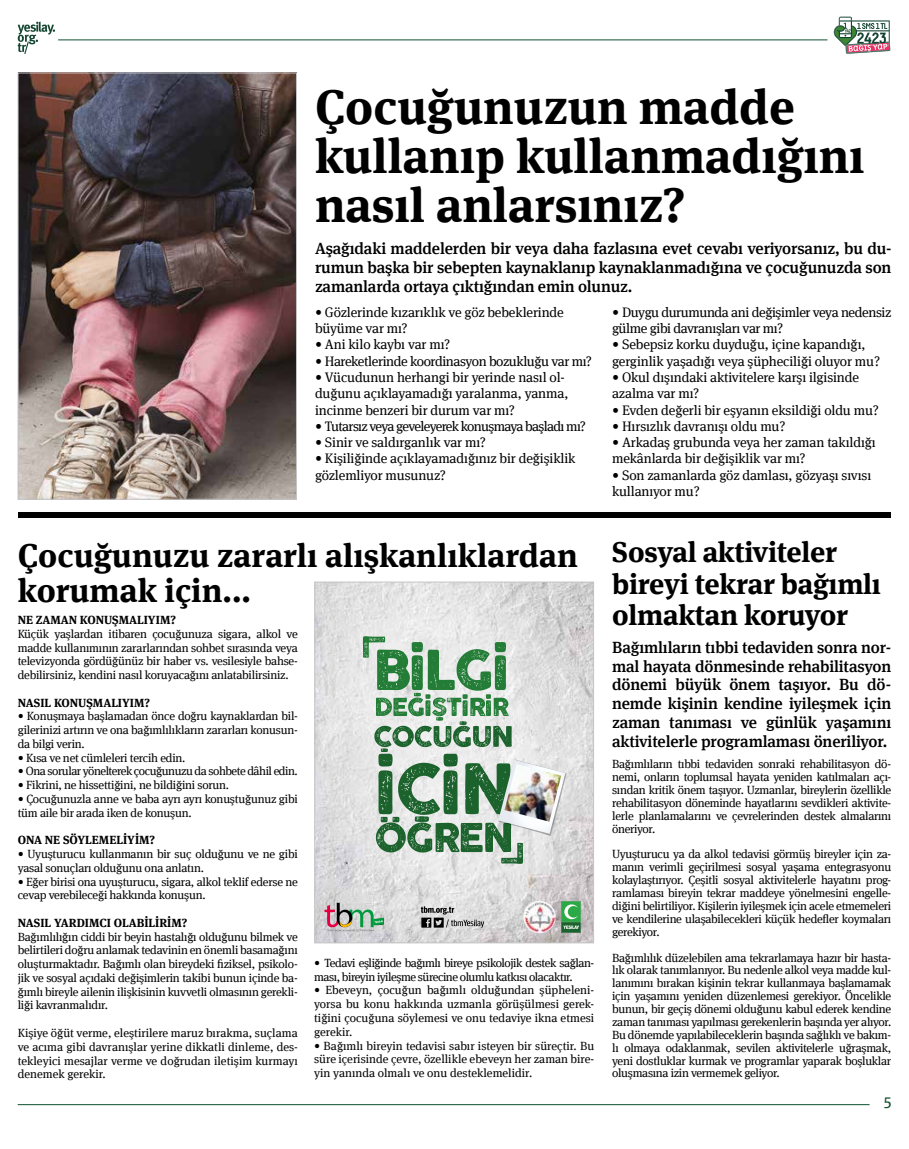
<style>
.page{position:relative;width:909px;height:1149px;background:#fff}
.page>*{position:absolute;margin:0;border:0;box-sizing:border-box;transform-origin:0 0}
.t1{font:700 48.75px/48.8px "Meta Serif OT";color:#000}
.t2{font:700 33.12px/35px "Meta Serif OT";color:#000}
.t3{font:700 28.75px/31.2px "Meta Serif OT";letter-spacing:-.01em;color:#000}
.t4{font:500 16.25px/18.8px "Meta Serif OT";letter-spacing:-.01em;color:#000;text-align:justify}
.t5{font:15px "Meta Headline OT";color:#0f512e}
.t6{font:13.75px/16.2px "Meta Serif OT";letter-spacing:-.01em;color:#000}
.t7{font:13.75px/16.2px "Meta Serif OT";letter-spacing:-.03em;color:#000}
.t8{font:13.75px "Meta Serif OT";letter-spacing:-.05em;color:#000}
.t9{font:11.88px/13.8px "Meta Serif OT";letter-spacing:-.02em;color:#000;text-align:justify}
.t10{font:11.88px/13.8px "Meta Serif OT";letter-spacing:-.04em;color:#000}
.t11{font:700 11.88px "Meta Serif OT";color:#000}
</style>
<div class="page">
<hr style="left:18px;top:1104px;width:851px;height:1px;background:#0f512e">
<hr style="left:58px;top:40px;width:769px;height:1px;background:#0f512e">
<svg style="left:18px;top:22px;width:37px;height:32px"></svg>
<svg style="left:833px;top:16px;width:58px;height:38px"></svg>
<img style="left:20px;top:75px;width:275px;height:422px">
<div style="left:18px;top:73px;width:279px;height:426px;border:1px solid #c5c4c6"></div>
<div style="left:18px;top:512px;width:873px;height:6px;background:#000"></div>
<img style="left:316px;top:583px;width:276px;height:357px">
<svg style="left:324px;top:902px;width:60px;height:28px;background:#acafa5"></svg>
<svg style="left:523px;top:900px;width:33px;height:32px"></svg>
<img style="left:524px;top:901px;width:31px;height:31px">
<svg style="left:561px;top:901px;width:20px;height:31px"></svg>
<svg style="left:421px;top:905px;width:63px;height:22px"></svg>
<svg style="left:363px;top:636px;width:204px;height:227px;background:#a8c0ad"></svg>
<img style="left:504px;top:763px;width:57px;height:58px">
<div style="left:314px;top:581px;width:280px;height:361px;border:1px solid #c5c4c6"></div>
<h1 class="t1" style="left:315px;top:83px;width:551px">Çocuğunuzun madde kullanıp kullanmadığını nasıl anlarsınız?</h1>
<h3 class="t4" style="left:315px;top:239px;width:578px">Aşağıdaki maddelerden bir veya daha fazlasına evet cevabı veriyorsanız, bu du&shy;rumun başka bir sebepten kaynaklanıp kaynaklanmadığına ve çocuğunuzda son zamanlarda ortaya çıktığından emin olunuz.</h3>
<p class="t6" style="left:315px;top:304px;width:250px">• Gözlerinde kızarıklık ve göz bebeklerinde büyüme var mı?</p>
<p class="t6" style="left:315px;top:336px;width:137px">• Ani kilo kaybı var mı?</p>
<p class="t7" style="left:315px;top:352px;width:278px">• Hareketlerinde koordinasyon bozukluğu var mı?</p>
<p class="t6" style="left:315px;top:369px;width:255px">• Vücudunun herhangi bir yerinde nasıl ol&shy;duğunu açıklayamadığı yaralanma, yanma, incinme benzeri bir durum var mı?</p>
<p class="t8" style="left:315px;top:417px;width:272px">• Tutarsız veya geveleyerek konuşmaya başladı mı?</p>
<p class="t6" style="left:315px;top:434px;width:172px">• Sinir ve saldırganlık var mı?</p>
<p class="t6" style="left:315px;top:450px;width:262px">• Kişiliğinde açıklayamadığınız bir değişiklik gözlemliyor musunuz?</p>
<h2 class="t2" style="left:18px;top:537px;width:562px">Çocuğunuzu zararlı alışkanlıklardan korumak için...</h2>
<p class="t11" style="left:18px;top:612px;width:160px">NE ZAMAN KONUŞMALIYIM?</p>
<p class="t9" style="left:18px;top:626px;width:282px">Küçük yaşlardan itibaren çocuğunuza sigara, alkol ve madde kullanımının zararlarından sohbet sırasında veya televizyonda gördüğünüz bir haber vs. vesilesiyle bahse&shy;debilirsiniz, kendini nasıl koruyacağını anlatabilirsiniz.</p>
<p class="t11" style="left:18px;top:694px;width:134px">NASIL KONUŞMALIYIM?</p>
<p class="t9" style="left:18px;top:709px;width:282px">• Konuşmaya başlamadan önce doğru kaynaklardan bil&shy;gilerinizi artırın ve ona bağımlılıkların zararları konusun&shy;da bilgi verin.</p>
<p class="t9" style="left:18px;top:750px;width:169px">• Kısa ve net cümleleri tercih edin.</p>
<p class="t10" style="left:18px;top:764px;width:282px">• Ona sorular yönelterek çocuğunuzu da sohbete dâhil edin.</p>
<p class="t9" style="left:18px;top:778px;width:213px">• Fikrini, ne hissettiğini, ne bildiğini sorun.</p>
<p class="t9" style="left:18px;top:791px;width:282px">• Çocuğunuzla anne ve baba ayrı ayrı konuştuğunuz gibi tüm aile bir arada iken de konuşun.</p>
<p class="t11" style="left:18px;top:832px;width:139px">ONA NE SÖYLEMELİYİM?</p>
<p class="t9" style="left:18px;top:846px;width:282px">• Uyuşturucu kullanmanın bir suç olduğunu ve ne gibi yasal sonuçları olduğunu ona anlatın.</p>
<p class="t9" style="left:18px;top:874px;width:282px">• Eğer birisi ona uyuşturucu, sigara, alkol teklif ederse ne cevap verebileceği hakkında konuşun.</p>
<p class="t11" style="left:18px;top:914px;width:171px">NASIL YARDIMCI OLABİLİRİM?</p>
<p class="t9" style="left:18px;top:929px;width:282px">Bağımlılığın ciddi bir beyin hastalığı olduğunu bilmek ve belirtileri doğru anlamak tedavinin en önemli basamağını oluşturmaktadır. Bağımlı olan bireydeki fiziksel, psikolo&shy;jik ve sosyal açıdaki değişimlerin takibi bunun içinde ba&shy;ğımlı bireyle ailenin ilişkisinin kuvvetli olmasının gerekli&shy;liği kavranmalıdır.</p>
<p class="t9" style="left:18px;top:1025px;width:282px">Kişiye öğüt verme, eleştirilere maruz bırakma, suçlama ve acıma gibi davranışlar yerine dikkatli dinleme, des&shy;tekleyici mesajlar verme ve doğrudan iletişim kurmayı denemek gerekir.</p>
<p class="t10" style="left:314px;top:955px;width:282px">• Tedavi eşliğinde bağımlı bireye psikolojik destek sağlan&shy;ması, bireyin iyileşme sürecine olumlu katkısı olacaktır.</p>
<p class="t9" style="left:314px;top:983px;width:282px">• Ebeveyn, çocuğun bağımlı olduğundan şüpheleni&shy;yorsa bu konu hakkında uzmanla görüşülmesi gerek&shy;tiğini çocuğuna söylemesi ve onu tedaviye ikna etmesi gerekir.</p>
<p class="t9" style="left:314px;top:1038px;width:282px">• Bağımlı bireyin tedavisi sabır isteyen bir süreçtir. Bu süre içerisinde çevre, özellikle ebeveyn her zaman bire&shy;yin yanında olmalı ve onu desteklemelidir.</p>
<p class="t7" style="left:612px;top:304px;width:281px">• Duygu durumunda ani değişimler veya nedensiz gülme gibi davranışları var mı?</p>
<p class="t6" style="left:612px;top:336px;width:270px">• Sebepsiz korku duyduğu, içine kapandığı, gerginlik yaşadığı veya şüpheciliği oluyor mu?</p>
<p class="t6" style="left:612px;top:369px;width:249px">• Okul dışındaki aktivitelere karşı ilgisinde azalma var mı?</p>
<p class="t6" style="left:612px;top:401px;width:268px">• Evden değerli bir eşyanın eksildiği oldu mu?</p>
<p class="t6" style="left:612px;top:418px;width:175px">• Hırsızlık davranışı oldu mu?</p>
<p class="t6" style="left:612px;top:434px;width:265px">• Arkadaş grubunda veya her zaman takıldığı mekânlarda bir değişiklik var mı?</p>
<p class="t6" style="left:612px;top:466px;width:261px">• Son zamanlarda göz damlası, gözyaşı sıvısı kullanıyor mu?</p>
<h3 class="t3" style="left:612px;top:536px;width:270px">Sosyal aktiviteler bireyi tekrar bağımlı olmaktan koruyor</h3>
<h3 class="t4" style="left:612px;top:637px;width:281px">Bağımlıların tıbbi tedaviden sonra nor&shy;mal hayata dönmesinde rehabilitasyon dönemi büyük önem taşıyor. Bu dö&shy;nemde kişinin kendine iyileşmek için zaman tanıması ve günlük yaşamını aktivitelerle programlaması öneriliyor.</h3>
<p class="t9" style="left:612px;top:757px;width:281px;line-height:12.9px">Bağımlıların tıbbi tedaviden sonraki rehabilitasyon dö&shy;nemi, onların toplumsal hayata yeniden katılmaları açı&shy;sından kritik önem taşıyor. Uzmanlar, bireylerin özellikle rehabilitasyon döneminde hayatlarını sevdikleri aktivite&shy;lerle planlamalarını ve çevrelerinden destek almalarını öneriyor.</p>
<p class="t9" style="left:612px;top:847px;width:281px;line-height:12.9px">Uyuşturucu ya da alkol tedavisi görmüş bireyler için za&shy;manın verimli geçirilmesi sosyal yaşama entegrasyonu kolaylaştırıyor. Çeşitli sosyal aktivitelerle hayatını prog&shy;ramlaması bireyin tekrar maddeye yönelmesini engelle&shy;diğini belirtiliyor. Kişilerin iyileşmek için acele etmemeleri ve kendilerine ulaşabilecekleri küçük hedefler koymaları gerekiyor.</p>
<p class="t9" style="left:612px;top:950px;width:281px;line-height:12.9px">Bağımlılık düzelebilen ama tekrarlamaya hazır bir hasta&shy;lık olarak tanımlanıyor. Bu nedenle alkol veya madde kul&shy;lanımını bırakan kişinin tekrar kullanmaya başlamamak için yaşamını yeniden düzenlemesi gerekiyor. Öncelikle bunun, bir geçiş dönemi olduğunu kabul ederek kendine zaman tanıması yapılması gerekenlerin başında yer alıyor.<br>Bu dönemde yapılabileceklerin başında sağlıklı ve bakım&shy;lı olmaya odaklanmak, sevilen aktivitelerle uğraşmak, yeni dostluklar kurmak ve programlar yaparak boşluklar oluşmasına izin vermemek geliyor.</p>
<p class="t5" style="left:884px;top:1093px;width:9px">5</p>
</div>
